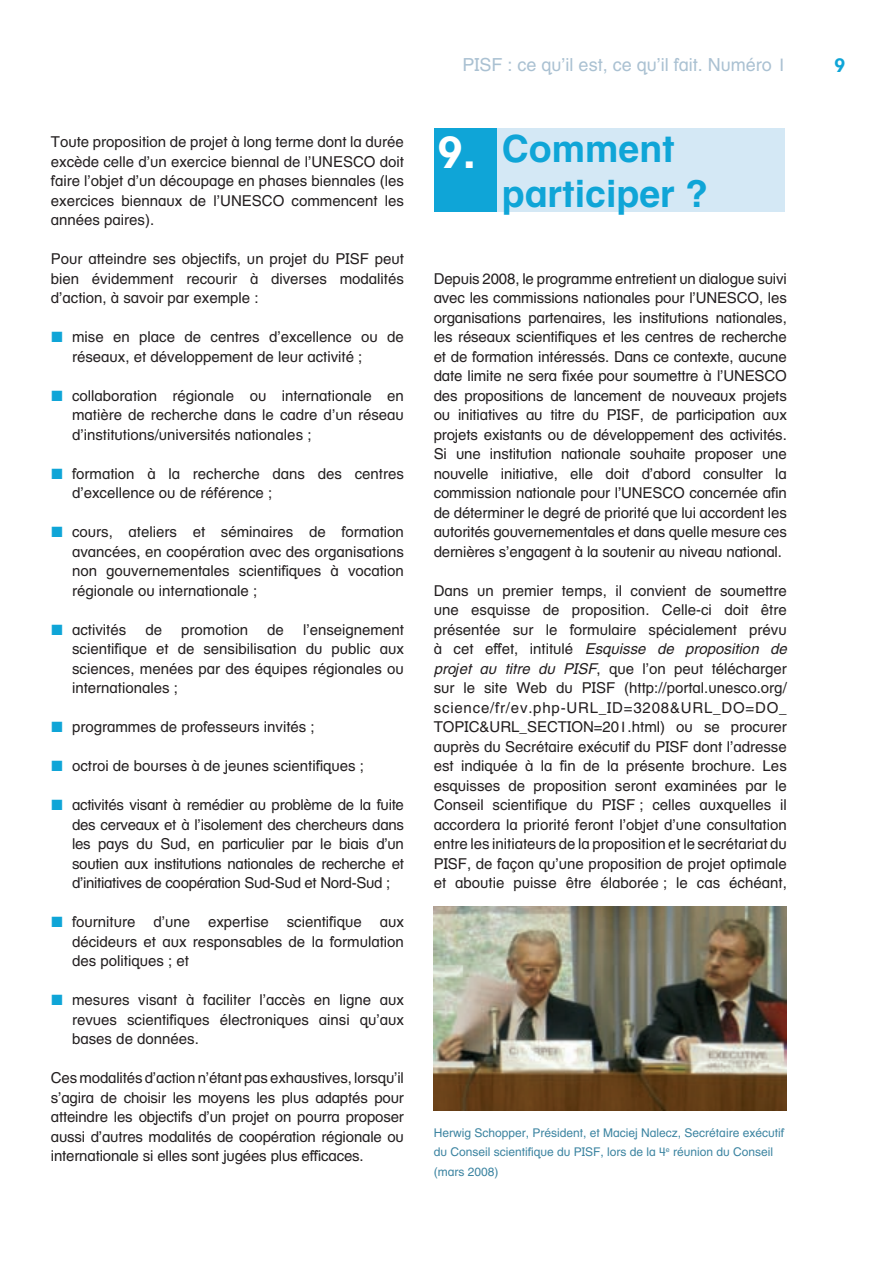
<style>
.page{position:relative;width:893px;height:1263px;background:#fff}
.page>*{position:absolute;margin:0;border:0;box-sizing:border-box;transform-origin:0 0}
.t1{font:700 37.5px/45px "Helvetica Textbook LT";color:#0fa5d7}
.t2{font:700 19.5px "Helvetica Textbook LT";color:#0fa5d7}
.t3{font:18px "Helvetica Textbook LT";color:#aac1d2}
.t4{font:15px/19.5px "Helvetica Textbook LT";color:#231f20;text-align:justify}
.t5{font:12px/19.5px "Helvetica Textbook LT";color:#3c84a1}
.s1{font-family:"European Pi Three";color:#0fa5d7}
.s2{font-size:45px;color:#fff}
.s3{font-style:italic}
</style>
<div class="page">
<div style="left:433px;top:128px;width:64px;height:84px;background:#0fa5d7"></div>
<div style="left:497px;top:128px;width:288px;height:84px;background:#d4e8f5"></div>
<img style="left:433px;top:907px;width:353px;height:203px">
<p class="t4" style="left:51px;top:134px;width:354px">Toute proposition de projet à long terme dont la durée excède celle d’un exercice biennal de l’UNESCO doit faire l’objet d’un découpage en phases biennales (les exercices biennaux de l’UNESCO commencent les années paires).</p>
<p class="t4" style="left:51px;top:251px;width:354px">Pour atteindre ses objectifs, un projet du PISF peut bien évidemment recourir à diverses modalités d’action, à savoir par exemple :</p>
<p class="t4" style="left:72px;top:329px;width:333px;text-indent:-21px"><span class="s1">-</span> mise en place de centres d’excellence ou de réseaux, et développement de leur activité ;</p>
<p class="t4" style="left:72px;top:387px;width:333px;text-indent:-21px"><span class="s1">-</span> collaboration régionale ou internationale en matière de recherche dans le cadre d’un réseau d’institutions/universités nationales ;</p>
<p class="t4" style="left:72px;top:465px;width:333px;text-indent:-21px"><span class="s1">-</span> formation à la recherche dans des centres d’excellence ou de référence ;</p>
<p class="t4" style="left:72px;top:524px;width:333px;text-indent:-21px"><span class="s1">-</span> cours, ateliers et séminaires de formation avancées, en coopération avec des organisations non gouvernementales scientifiques à vocation régionale ou internationale ;</p>
<p class="t4" style="left:51px;top:621px;width:77px"><span class="s1">-</span> activités</p>
<p class="t4" style="left:145px;top:621px;width:18px">de</p>
<p class="t4" style="left:181px;top:621px;width:68px">promotion</p>
<p class="t4" style="left:267px;top:621px;width:18px">de</p>
<p class="t4" style="left:72px;top:621px;width:333px;text-indent:231px">l’enseignement scientifique et de sensibilisation du public aux sciences, menées par des équipes régionales ou internationales ;</p>
<p class="t4" style="left:51px;top:719px;width:265px"><span class="s1">-</span> programmes de professeurs invités ;</p>
<p class="t4" style="left:51px;top:758px;width:315px"><span class="s1">-</span> octroi de bourses à de jeunes scientifiques ;</p>
<p class="t4" style="left:72px;top:797px;width:333px;text-indent:-21px"><span class="s1">-</span> activités visant à remédier au problème de la fuite des cerveaux et à l’isolement des chercheurs dans les pays du Sud, en particulier par le biais d’un soutien aux institutions nationales de recherche et d’initiatives de coopération Sud-Sud et Nord-Sud ;</p>
<p class="t4" style="left:72px;top:914px;width:333px;text-indent:-21px"><span class="s1">-</span> fourniture d’une expertise scientifique aux décideurs et aux responsables de la formulation des politiques ; et</p>
<p class="t4" style="left:72px;top:992px;width:333px;text-indent:-21px"><span class="s1">-</span> mesures visant à faciliter l’accès en ligne aux revues scientifiques électroniques ainsi qu’aux bases de données.</p>
<p class="t4" style="left:51px;top:1070px;width:354px">Ces modalités d’action n’étant pas exhaustives, lorsqu’il s’agira de choisir les moyens les plus adaptés pour atteindre les objectifs d’un projet on pourra proposer aussi d’autres modalités de coopération régionale ou internationale si elles sont jugées plus efficaces.</p>
<p class="t3" style="left:462px;top:57px;width:326px">PISF : ce qu’il est, ce qu’il fait. Numéro 1</p>
<h2 class="t2" style="left:834px;top:57px;width:12px">9</h2>
<h1 class="t1" style="left:502px;top:130px;width:208px;text-indent:-64px"><span class="s2">9.</span> Comment participer ?</h1>
<p class="t4" style="left:433px;top:270px;width:354px">Depuis 2008, le programme entretient un dialogue suivi avec les commissions nationales pour l’UNESCO, les organisations partenaires, les institutions nationales, les réseaux scientifiques et les centres de recherche et de formation intéressés. Dans ce contexte, aucune date limite ne sera fixée pour soumettre à l’UNESCO des propositions de lancement de nouveaux projets ou initiatives au titre du PISF, de participation aux projets existants ou de développement des activités.<br>Si une institution nationale souhaite proposer une nouvelle initiative, elle doit d’abord consulter la commission nationale pour l’UNESCO concernée afin de déterminer le degré de priorité que lui accordent les autorités gouvernementales et dans quelle mesure ces dernières s’engagent à la soutenir au niveau national.</p>
<p class="t4" style="left:433px;top:582px;width:354px">Dans un premier temps, il convient de soumettre une esquisse de proposition. Celle-ci doit être présentée sur le formulaire spécialement prévu à cet effet, intitulé <span class="s3">Esquisse de proposition de projet au titre du PISF</span>, que l’on peut télécharger sur le site Web du PISF (http://portal.unesco.org/ science/fr/ev.php-URL_ID=3208&amp;URL_DO=DO_ TOPIC&amp;URL_SECTION=201.html) ou se procurer auprès du Secrétaire exécutif du PISF dont l’adresse est indiquée à la fin de la présente brochure. Les esquisses de proposition seront examinées par le Conseil scientifique du PISF ; celles auxquelles il accordera la priorité feront l’objet d’une consultation entre les initiateurs de la proposition et le secrétariat du PISF, de façon qu’une proposition de projet optimale et aboutie puisse être élaborée ; le cas échéant,</p>
<p class="t5" style="left:433px;top:1124px;width:352px">Herwig Schopper, Président, et Maciej Nalecz, Secrétaire exécutif du Conseil scientifique du PISF, lors de la 4<sup>e</sup> réunion du Conseil (mars 2008)</p>
</div>
